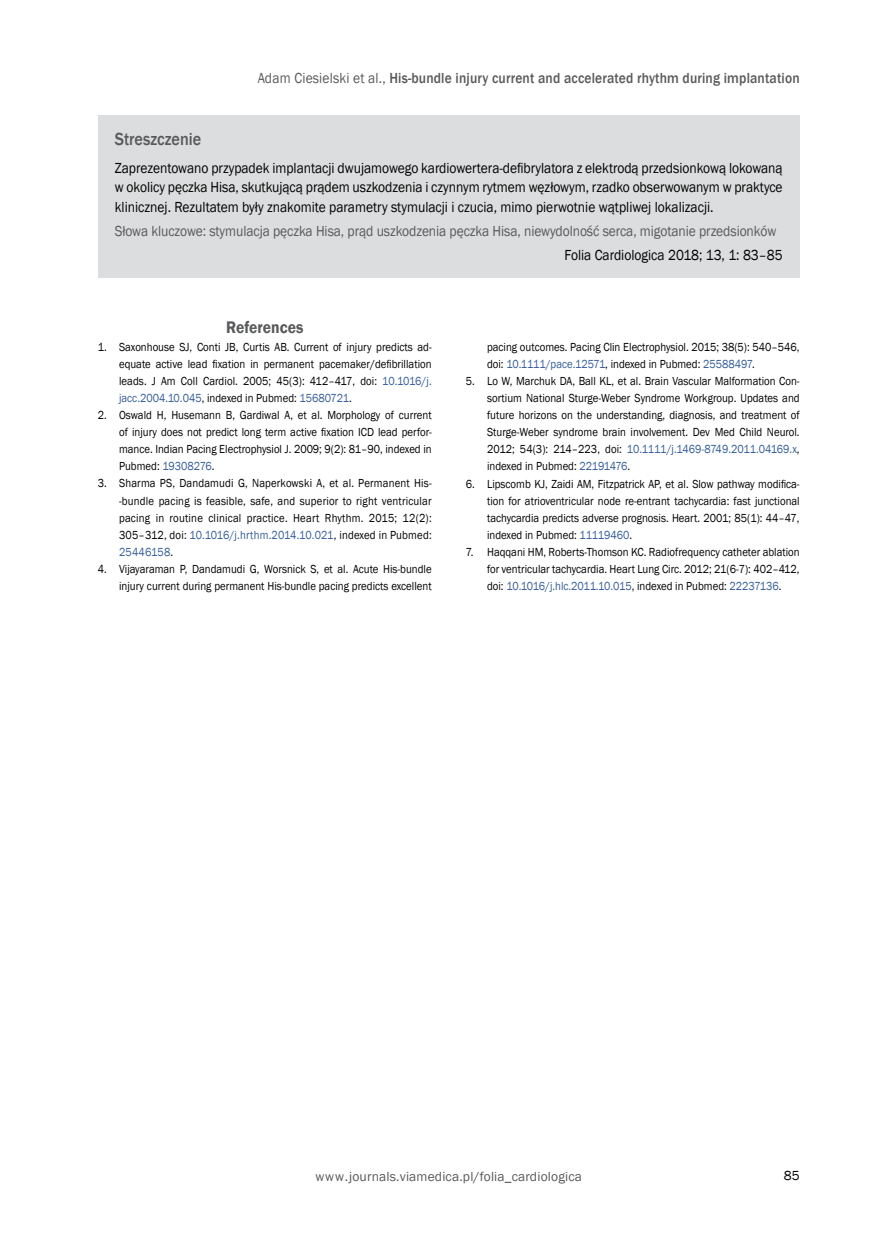
<style>
.page{position:relative;width:872px;height:1234px;background:#fff}
.page>*{position:absolute;margin:0;border:0;box-sizing:border-box;transform-origin:0 0}
.t1{font:500 18px "Franklin Gothic";color:#58595b;scale:.9 1}
.t2{font:600 17.25px "Franklin Gothic";color:#58595b;scale:.9 1}
.t3{font:15px/19.5px "Franklin Gothic";color:#000;text-align:justify;scale:.9 1}
.t4{font:15px "Franklin Gothic";letter-spacing:-.005em;color:#58595b;scale:.9 1}
.t5{font:500 15px "Franklin Gothic";letter-spacing:.01em;color:#58595b;scale:.9 1}
.t6{font:13.5px "Franklin Gothic";letter-spacing:.01em;color:#58595b}
.t7{font:13.5px "Franklin Gothic";color:#000}
.t8{font:12px/17.1px "Franklin Gothic";color:#000;text-align:justify;scale:.9 1}
.s1{font-weight:400}
.s2{color:#345c98}
</style>
<div class="page">
<div style="left:98px;top:115px;width:701px;height:162px;background:#dcddde"></div>
<p class="t5" style="left:258px;top:69px;width:604px"><span class="s1">Adam Ciesielski et al.,</span> His-bundle injury current and accelerated rhythm during implantation</p>
<h1 class="t1" style="left:115px;top:127px;width:98px">Streszczenie</h1>
<p class="t3" style="left:115px;top:158px;width:743px">Zaprezentowano przypadek implantacji dwujamowego kardiowertera-defibrylatora z elektrodą przedsionkową lokowaną w okolicy pęczka Hisa, skutkującą prądem uszkodzenia i czynnym rytmem węzłowym, rzadko obserwowanym w praktyce klinicznej. Rezultatem były znakomite parametry stymulacji i czucia, mimo pierwotnie wątpliwej lokalizacji.</p>
<p class="t4" style="left:115px;top:222px;width:736px">Słowa kluczowe: stymulacja pęczka Hisa, prąd uszkodzenia pęczka Hisa, niewydolność serca, migotanie przedsionków</p>
<p class="t3" style="left:564px;top:246px;width:244px">Folia Cardiologica 2018; 13, 1: 83–85</p>
<h2 class="t2" style="left:226px;top:317px;width:87px">References</h2>
<p class="t8" style="left:119px;top:338px;width:349px;text-indent:-21px">1. Saxonhouse SJ, Conti JB, Curtis AB. Current of injury predicts ad&shy;equate active lead fixation in permanent pacemaker/defibrillation leads. J Am Coll Cardiol. 2005; 45(3): 412–417, doi: <span class="s2">10.1016/j. jacc.2004.10.045</span>, indexed in Pubmed: <span class="s2">15680721</span>.</p>
<p class="t8" style="left:119px;top:406px;width:349px;text-indent:-21px">2. Oswald H, Husemann B, Gardiwal A, et al. Morphology of current of injury does not predict long term active fixation ICD lead perfor&shy;mance. Indian Pacing Electrophysiol J. 2009; 9(2): 81–90, indexed in Pubmed: <span class="s2">19308276</span>.</p>
<p class="t8" style="left:119px;top:475px;width:349px;text-indent:-21px">3. Sharma PS, Dandamudi G, Naperkowski A, et al. Permanent His--bundle pacing is feasible, safe, and superior to right ventricular pacing in routine clinical practice. Heart Rhythm. 2015; 12(2):<br>305–312, doi: <span class="s2">10.1016/j.hrthm.2014.10.021</span>, indexed in Pubmed:<br><span class="s2">25446158</span>.</p>
<p class="t8" style="left:98px;top:560px;width:372px;text-align:right">4. Vijayaraman P, Dandamudi G, Worsnick S, et al. Acute His-bundle injury current during permanent His-bundle pacing predicts excellent</p>
<p class="t8" style="left:487px;top:338px;width:349px">pacing outcomes. Pacing Clin Electrophysiol. 2015; 38(5): 540–546, doi: <span class="s2">10.1111/pace.12571</span>, indexed in Pubmed: <span class="s2">25588497</span>.</p>
<p class="t8" style="left:487px;top:372px;width:349px;text-indent:-21px">5. Lo W, Marchuk DA, Ball KL, et al. Brain Vascular Malformation Con&shy;sortium National Sturge-Weber Syndrome Workgroup. Updates and future horizons on the understanding, diagnosis, and treatment of Sturge-Weber syndrome brain involvement. Dev Med Child Neurol.<br>2012; 54(3): 214–223, doi: <span class="s2">10.1111/j.1469-8749.2011.04169.x</span>, indexed in Pubmed: <span class="s2">22191476</span>.</p>
<p class="t8" style="left:487px;top:475px;width:349px;text-indent:-21px">6. Lipscomb KJ, Zaidi AM, Fitzpatrick AP, et al. Slow pathway modifica&shy;tion for atrioventricular node re-entrant tachycardia: fast junctional tachycardia predicts adverse prognosis. Heart. 2001; 85(1): 44–47, indexed in Pubmed: <span class="s2">11119460</span>.</p>
<p class="t8" style="left:487px;top:543px;width:349px;text-indent:-21px">7. Haqqani HM, Roberts-Thomson KC. Radiofrequency catheter ablation for ventricular tachycardia. Heart Lung Circ. 2012; 21(6-7): 402–412, doi: <span class="s2">10.1016/j.hlc.2011.10.015</span>, indexed in Pubmed: <span class="s2">22237136</span>.</p>
<p class="t6" style="left:315px;top:1168px;width:268px">www.journals.viamedica.pl/folia_cardiologica</p>
<p class="t7" style="left:784px;top:1166px;width:17px">85</p>
</div>
